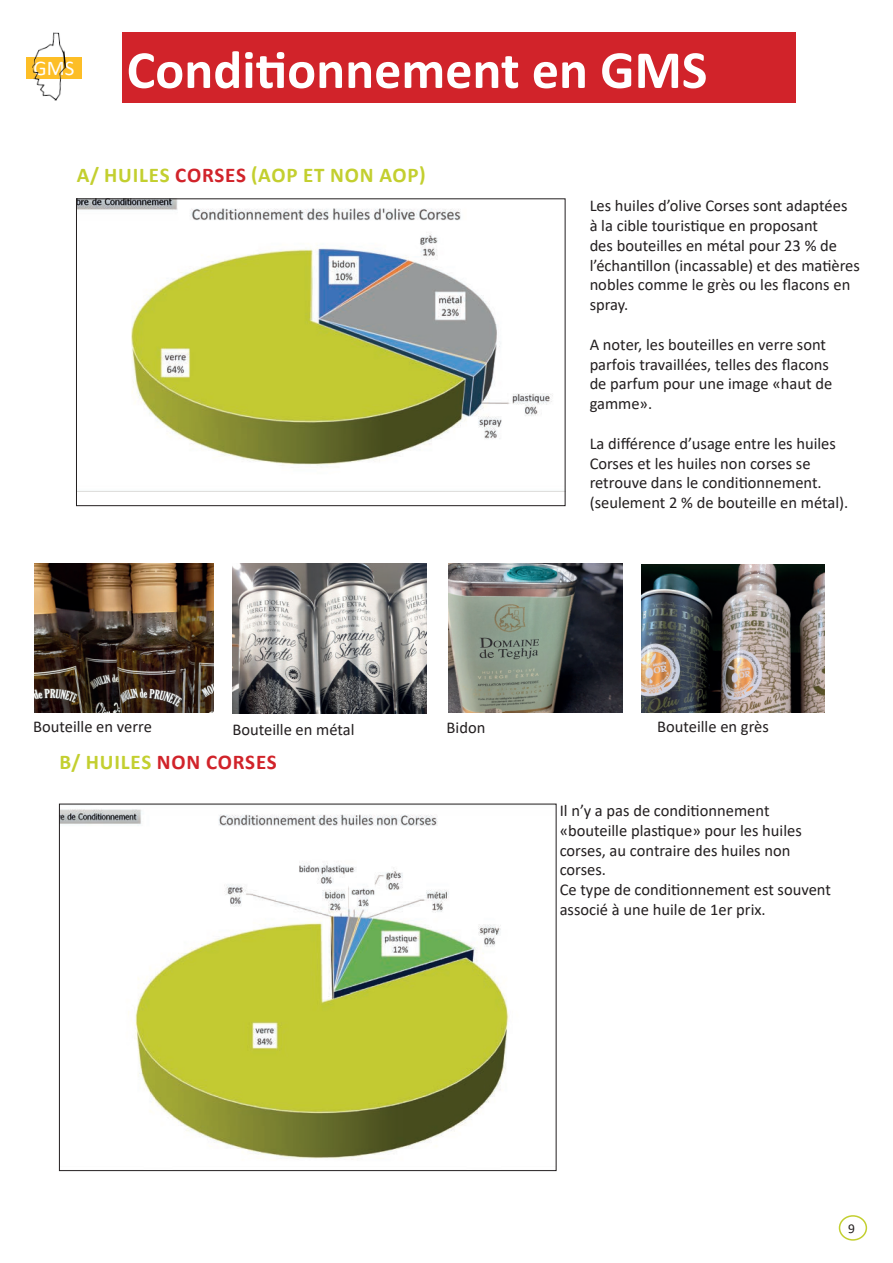
<style>
.page{position:relative;width:893px;height:1263px;background:#fff}
.page>*{position:absolute;margin:0;border:0;box-sizing:border-box;transform-origin:0 0}
.t1{font:700 54px "Calibri";color:#fff}
.t2{font:700 21px "Calibri";letter-spacing:.04em;color:#c3cf2f}
.t3{font:700 21px "Calibri";letter-spacing:.04em;color:#d1232a}
.t4{font:21px "Calibri";color:#fff}
.t5{font:16.5px/19.8px "Calibri";color:#231f20}
.t6{font:13.5px "Calibri";color:#231f20}
.s1{color:#d1232a}
.s2{color:#c3cf2f}
</style>
<div class="page">
<div style="left:122px;top:32px;width:674px;height:71px;background:#d1232a"></div>
<img style="left:61px;top:809px;width:448px;height:351px">
<img style="left:78px;top:200px;width:485px;height:292px">
<div style="left:76px;top:198px;width:489px;height:308px;border:1px solid #231f20"></div>
<img style="left:642px;top:565px;width:182px;height:147px">
<img style="left:35px;top:564px;width:178px;height:148px">
<img style="left:232px;top:564px;width:194px;height:150px">
<img style="left:448px;top:564px;width:174px;height:148px">
<div style="left:839px;top:1215px;width:28px;height:26px;border:2px solid #c3cf2f;border-radius:50%"></div>
<div style="left:26px;top:57px;width:56px;height:21px;background:#fdbe26"></div>
<img style="left:29px;top:32px;width:39px;height:69px">
<p class="t4" style="left:34px;top:54px;width:42px">GMS</p>
<h1 class="t1" style="left:127px;top:32px;width:582px">Conditionnement en GMS</h1>
<p class="t2" style="left:77px;top:160px;width:350px">A/ HUILES <span class="s1">CORSES</span> (AOP ET NON AOP)</p>
<p class="t5" style="left:590px;top:195px;width:272px">Les huiles d’olive Corses sont adaptées<br>à la cible touristique en proposant<br>des bouteilles en métal pour 23 % de l’échantillon (incassable) et des matières nobles comme le grès ou les flacons en spray.</p>
<p class="t5" style="left:590px;top:334px;width:244px">A noter, les bouteilles en verre sont parfois travaillées, telles des flacons de parfum pour une image «haut de gamme».</p>
<p class="t5" style="left:590px;top:433px;width:260px">La différence d’usage entre les huiles Corses et les huiles non corses se retrouve dans le conditionnement. (seulement 2 % de bouteille en métal).</p>
<p class="t5" style="left:33px;top:716px;width:120px">Bouteille en verre</p>
<p class="t5" style="left:232px;top:719px;width:124px">Bouteille en métal</p>
<p class="t5" style="left:447px;top:717px;width:40px">Bidon</p>
<p class="t5" style="left:657px;top:716px;width:113px">Bouteille en grès</p>
<p class="t3" style="left:59px;top:747px;width:219px"><span class="s2">B/ HUILES</span> NON CORSES</p>
<p class="t5" style="left:560px;top:800px;width:273px">Il n’y a pas de conditionnement «bouteille plastique» pour les huiles corses, au contraire des huiles non corses.<br>Ce type de conditionnement est souvent associé à une huile de 1er prix.</p>
<p class="t6" style="left:848px;top:1219px;width:8px">9</p>
</div>
